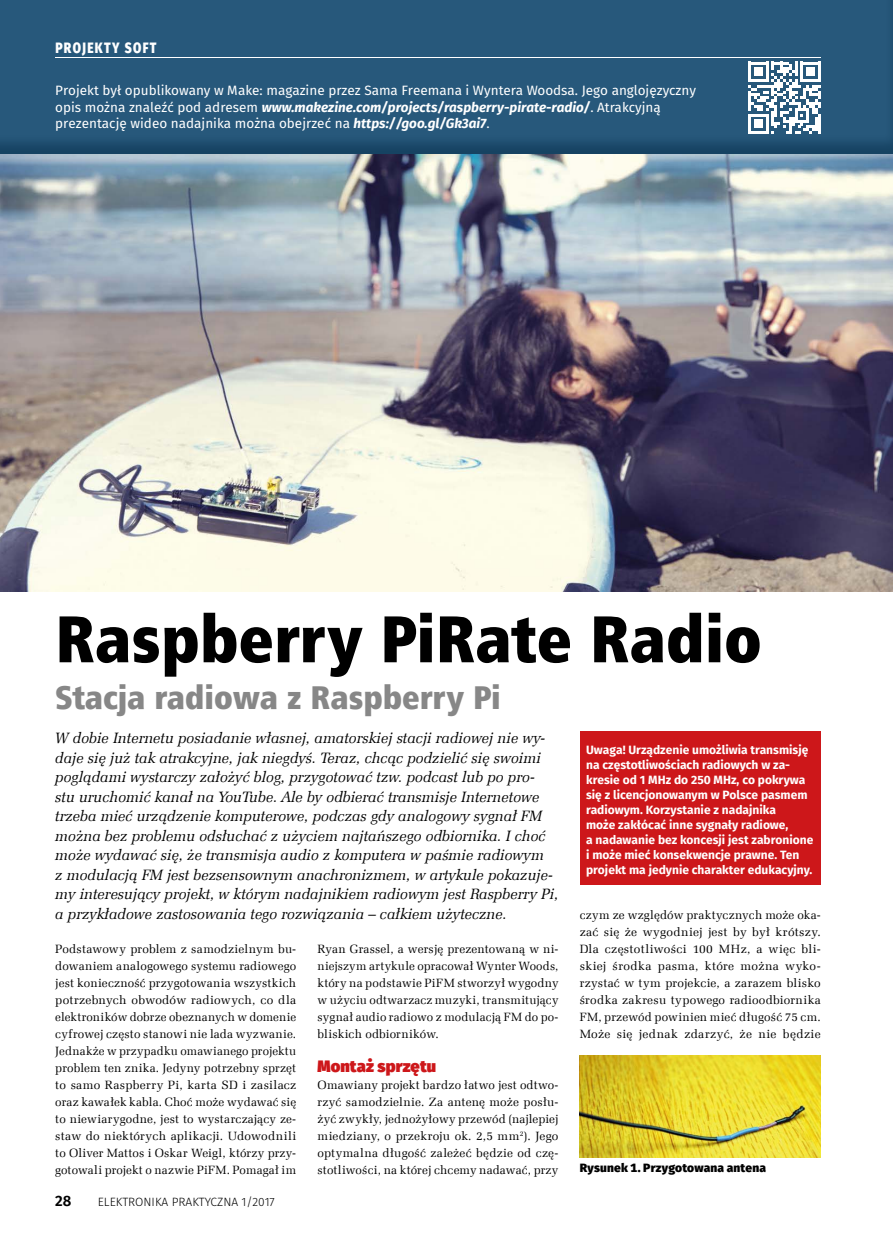
<style>
.page{position:relative;width:893px;height:1234px;background:#fff}
.page>*{position:absolute;margin:0;border:0;box-sizing:border-box;transform-origin:0 0}
.t1{font:66px "Humnst 777 X Blk Cn EU";color:#000}
.t2{font:33px "Humnst 777 X Blk Cn EU";color:#878787}
.t3{font:900 16.5px "Fira Sans";letter-spacing:.005em;color:#cd171a}
.t4{font:italic 15px/19.5px "Zapf Ellipt EU";color:#000}
.t5{font:800 15px "Fira Sans";letter-spacing:.11em;color:#fff;scale:.8 1}
.t6{font:600 15px "Fira Sans";color:#000}
.t7{font:13.5px/16.2px "Fira Sans";color:#fff}
.t8{font:12px/17px "Zapf Ellipt EU";letter-spacing:.02em;color:#000;text-align:justify}
.t9{font:700 12px/15px "Fira Sans";color:#fff}
.t10{font:300 12px "Fira Sans";color:#000}
.t11{font:800 12px "Fira Sans";letter-spacing:.015em;color:#000}
.s1{font-weight:700;font-style:italic}
</style>
<div class="page">
<img style="left:0;top:0;width:893px;height:591px">
<img style="left:580px;top:1055px;width:241px;height:102px">
<div style="left:580px;top:731px;width:241px;height:153px;background:#cd171a"></div>
<img style="left:892px;top:0;width:1px;height:153px">
<hr style="left:55px;top:57px;width:766px;height:1px;background:#fff">
<svg style="left:748px;top:62px;width:73px;height:72px"></svg>
<p class="t5" style="left:55px;top:35px;width:128px">PROJEKTY SOFT</p>
<p class="t7" style="left:55px;top:82px;width:642px">Projekt był opublikowany w Make: magazine przez Sama Freemana i Wyntera Woodsa. Jego anglojęzyczny opis można znaleźć pod adresem <span class="s1">www.makezine.com/projects/raspberry-pirate-radio/</span>. Atrakcyjną prezentację wideo nadajnika można obejrzeć na <span class="s1">https://goo.gl/Gk3ai7</span>.</p>
<h1 class="t1" style="left:55px;top:596px;width:708px">Raspberry PiRate Radio</h1>
<h2 class="t2" style="left:55px;top:676px;width:447px">Stacja radiowa z Raspberry Pi</h2>
<p class="t4" style="left:55px;top:728px;width:505px">W dobie Internetu posiadanie własnej, amatorskiej stacji radiowej nie wy&shy;daje się już tak atrakcyjne, jak niegdyś. Teraz, chcąc podzielić się swoimi poglądami wystarczy założyć blog, przygotować tzw. podcast lub po pro&shy;stu uruchomić kanał na YouTube. Ale by odbierać transmisje Internetowe trzeba mieć urządzenie komputerowe, podczas gdy analogowy sygnał FM można bez problemu odsłuchać z użyciem najtańszego odbiornika. I choć może wydawać się, że transmisja audio z komputera w paśmie radiowym<br>z modulacją FM jest bezsensownym anachronizmem, w artykule pokazuje&shy;my interesujący projekt, w którym nadajnikiem radiowym jest Raspberry Pi, a przykładowe zastosowania tego rozwiązania – całkiem użyteczne.</p>
<p class="t8" style="left:317px;top:940px;width:242px">Ryan Grassel, a wersję prezentowaną w ni&shy;niejszym artykule opracował Wynter Woods, który na podstawie PiFM stworzył wygodny w użyciu odtwarzacz muzyki, transmitujący sygnał audio radiowo z modulacją FM do po&shy;bliskich odbiorników.</p>
<h3 class="t3" style="left:317px;top:1050px;width:120px">Montaż sprzętu</h3>
<p class="t8" style="left:317px;top:1076px;width:242px">Omawiany projekt bardzo łatwo jest odtwo&shy;rzyć samodzielnie. Za antenę może posłu&shy;żyć zwykły, jednożyłowy przewód (najlepiej miedziany, o przekroju ok. 2,5 mm<sup>2</sup>). Jego optymalna długość zależeć będzie od czę&shy;stotliwości, na której chcemy nadawać, przy</p>
<p class="t9" style="left:586px;top:741px;width:229px">Uwaga! Urządzenie umożliwia transmisję na częstotliwościach radiowych w za&shy;kresie od 1 MHz do 250 MHz, co pokrywa się z licencjonowanym w Polsce pasmem radiowym. Korzystanie z nadajnika<br>może zakłócać inne sygnały radiowe,<br>a nadawanie bez koncesji jest zabronione i może mieć konsekwencje prawne. Ten projekt ma jedynie charakter edukacyjny.</p>
<p class="t8" style="left:580px;top:906px;width:242px">czym ze względów praktycznych może oka&shy;zać się że wygodniej jest by był krótszy.<br>Dla częstotliwości 100 MHz, a więc bli&shy;skiej środka pasma, które można wyko&shy;rzystać w tym projekcie, a zarazem blisko środka zakresu typowego radioodbiornika FM, przewód powinien mieć długość 75 cm.<br>Może się jednak zdarzyć, że nie będzie</p>
<p class="t8" style="left:55px;top:940px;width:242px">Podstawowy problem z samodzielnym bu&shy;dowaniem analogowego systemu radiowego jest konieczność przygotowania wszystkich potrzebnych obwodów radiowych, co dla elektroników dobrze obeznanych w domenie cyfrowej często stanowi nie lada wyzwanie.<br>Jednakże w przypadku omawianego projektu problem ten znika. Jedyny potrzebny sprzęt to samo Raspberry Pi, karta SD i zasilacz oraz kawałek kabla. Choć może wydawać się to niewiarygodne, jest to wystarczający ze&shy;staw do niektórych aplikacji. Udowodnili to Oliver Mattos i Oskar Weigl, którzy przy&shy;gotowali projekt o nazwie PiFM. Pomagał im</p>
<p class="t11" style="left:580px;top:1156px;width:188px">Rysunek 1. Przygotowana antena</p>
<p class="t6" style="left:55px;top:1188px;width:18px">28</p>
<p class="t10" style="left:98px;top:1193px;width:179px">ELEKTRONIKA PRAKTYCZNA 1/2017</p>
</div>
